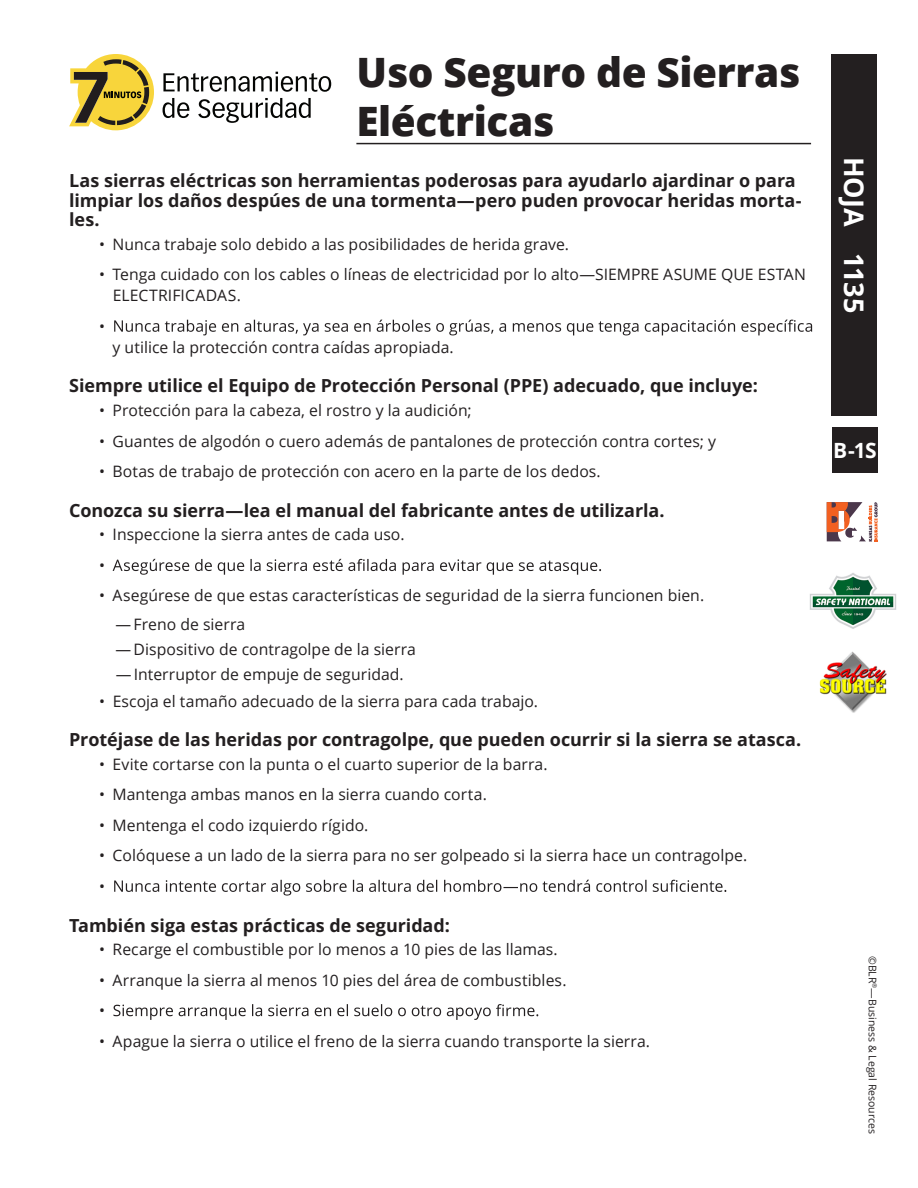
<style>
.page{position:relative;width:918px;height:1188px;background:#fff}
.page>*{position:absolute;margin:0;border:0;box-sizing:border-box;transform-origin:0 0}
.t1{font:800 40.5px/48.6px "Open Sans";letter-spacing:-.01em;color:#231f20}
.t2{font:700 27px "Open Sans";letter-spacing:-.01em;color:#fff}
.t3{font:700 21px "Open Sans";color:#fff}
.t4{font:700 18px/19.5px "Open Sans";letter-spacing:-.005em;color:#231f20}
.t5{font:15.75px/30.5px "Open Sans";letter-spacing:.005em;color:#231f20}
.t6{font:10.5px "Open Sans";color:#231f20}
.t7{font:6.15px "Open Sans";color:#231f20}
</style>
<div class="page">
<div style="left:832px;top:428px;width:46px;height:45px;background:#231f20"></div>
<div style="left:832px;top:54px;width:45px;height:362px;background:#231f20"></div>
<hr style="left:356px;top:143px;width:455px;height:1px;background:#231f20">
<svg style="left:114px;top:320px;width:698px;height:15px"></svg>
<svg style="left:113px;top:559px;width:488px;height:16px"></svg>
<svg style="left:114px;top:880px;width:612px;height:16px"></svg>
<svg style="left:113px;top:1004px;width:425px;height:16px"></svg>
<svg style="left:69px;top:54px;width:85px;height:76px"></svg>
<svg style="left:163px;top:72px;width:168px;height:20px"></svg>
<svg style="left:163px;top:98px;width:26px;height:20px"></svg>
<svg style="left:198px;top:98px;width:113px;height:25px"></svg>
<img style="left:819px;top:651px;width:68px;height:62px">
<svg style="left:827px;top:502px;width:51px;height:39px"></svg>
<img style="left:810px;top:573px;width:86px;height:56px">
<h1 class="t1" style="left:356px;top:46px;width:446px">Uso Seguro de Sierras<br>Eléctricas</h1>
<p class="t4" style="left:69px;top:170px;width:734px">Las sierras eléctricas son herramientas poderosas para ayudarlo ajardinar o para limpiar los daños despúes de una tormenta—pero puden provocar heridas morta&shy;les.</p>
<p class="t5" style="left:99px;top:228px;width:472px">• Nunca trabaje solo debido a las posibilidades de herida grave.</p>
<p class="t5" style="left:113px;top:264px;width:695px;line-height:21px;text-indent:-14px">• Tenga cuidado con los cables o líneas de electricidad por lo alto—SIEMPRE ASUME QUE ESTAN<br>ELECTRIFICADAS.</p>
<p class="t5" style="left:99px;top:310px;width:7px">•</p>
<p class="t5" style="left:113px;top:331px;width:343px">y utilice la protección contra caídas apropiada.</p>
<p class="t4" style="left:69px;top:376px;width:690px">Siempre utilice el Equipo de Protección Personal (PPE) adecuado, que incluye:</p>
<p class="t5" style="left:99px;top:395px;width:374px">• Protección para la cabeza, el rostro y la audición;</p>
<p class="t5" style="left:99px;top:425px;width:619px">• Guantes de algodón o cuero además de pantalones de protección contra cortes; y</p>
<p class="t5" style="left:99px;top:456px;width:503px">• Botas de trabajo de protección con acero en la parte de los dedos.</p>
<p class="t4" style="left:69px;top:500px;width:597px">Conozca su sierra—lea el manual del fabricante antes de utilizarla.</p>
<p class="t5" style="left:99px;top:519px;width:307px">• Inspeccione la sierra antes de cada uso. •</p>
<p class="t5" style="left:116px;top:581px;width:590px;line-height:29px;text-indent:-17px">• Asegúrese de que estas características de seguridad de la sierra funcionen bien. —Freno de sierra</p>
<p class="t5" style="left:116px;top:637px;width:302px;line-height:24.9px">—Dispositivo de contragolpe de la sierra —Interruptor de empuje de seguridad.</p>
<p class="t5" style="left:99px;top:685px;width:440px">• Escoja el tamaño adecuado de la sierra para cada trabajo.</p>
<p class="t4" style="left:69px;top:730px;width:734px">Protéjase de las heridas por contragolpe, que pueden ocurrir si la sierra se atasca.</p>
<p class="t5" style="left:99px;top:749px;width:450px">• Evite cortarse con la punta o el cuarto superior de la barra.</p>
<p class="t5" style="left:99px;top:779px;width:389px">• Mantenga ambas manos en la sierra cuando corta.</p>
<p class="t5" style="left:99px;top:810px;width:271px">• Mentenga el codo izquierdo rígido.</p>
<p class="t5" style="left:99px;top:840px;width:650px">• Colóquese a un lado de la sierra para no ser golpeado si la sierra hace un contragolpe. •</p>
<p class="t4" style="left:69px;top:915px;width:382px">También siga estas prácticas de seguridad:</p>
<p class="t5" style="left:99px;top:934px;width:460px">• Recarge el combustible por lo menos a 10 pies de las llamas.</p>
<p class="t5" style="left:99px;top:964px;width:469px">• Arranque la sierra al menos 10 pies del área de combustibles. •</p>
<p class="t5" style="left:99px;top:1025px;width:552px">• Apague la sierra o utilice el freno de la sierra cuando transporte la sierra.</p>
<h2 class="t2" style="left:873px;top:157px;width:158px;rotate:90deg">HOJA 1135</h2>
<h3 class="t3" style="left:833px;top:436px;width:45px">B-1S</h3>
<p class="t6" style="left:880px;top:956px;width:180px;rotate:90deg">©BLR —Business &amp; Legal Resources</p>
<p class="t7" style="left:879px;top:983px;width:7px;rotate:90deg">®</p>
</div>
